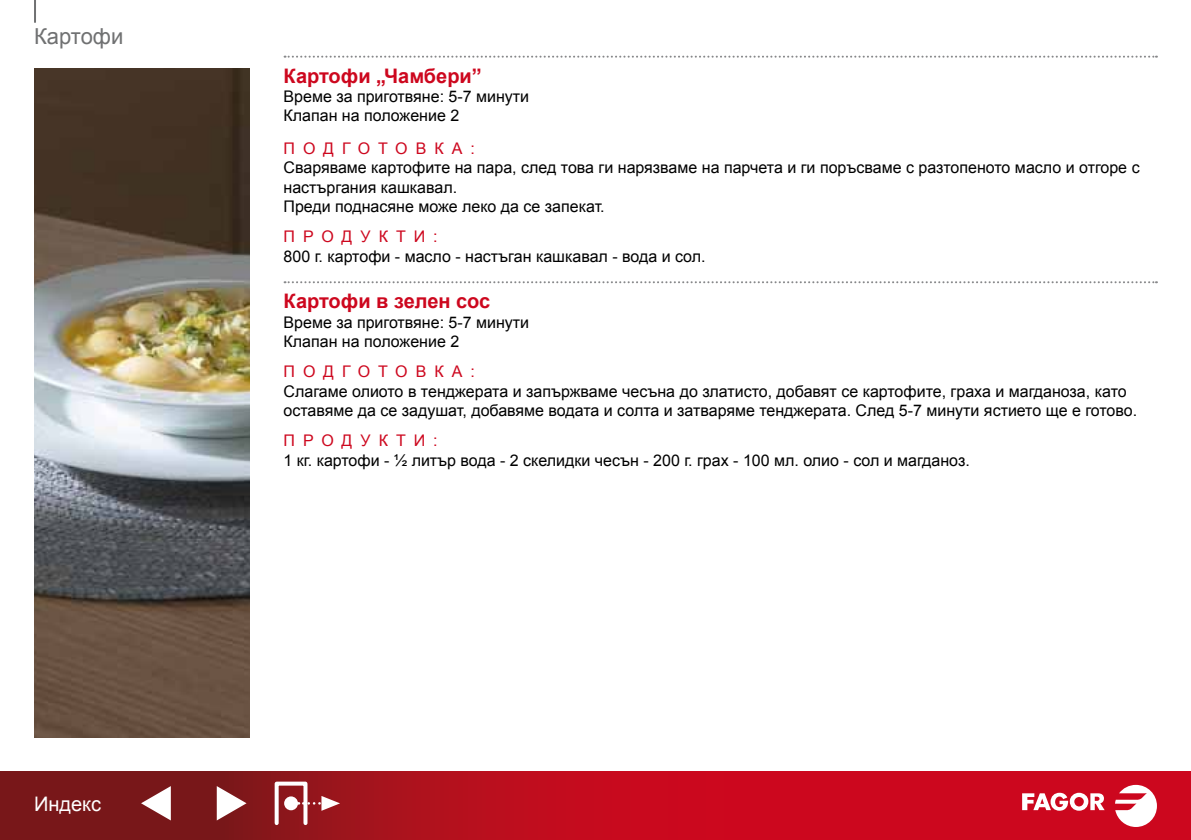
<style>
.page{position:relative;width:1191px;height:840px;background:#fff}
.page>*{position:absolute;margin:0;border:0;box-sizing:border-box;transform-origin:0 0}
.t1{font:22px "Arial";color:#707172}
.t2{font:700 20px "Arial";color:#cd071e}
.t3{font:20px "Arial";color:#fff}
.t4{font:16px/19.2px "Arial";color:#000}
.t5{font:16px "Arial";letter-spacing:.5em;color:#cd071e}
</style>
<div class="page">
<svg style="left:0;top:771px;width:1191px;height:68px"></svg>
<svg style="left:1022px;top:792px;width:82px;height:18px"></svg>
<svg style="left:1115px;top:784px;width:42px;height:42px"></svg>
<hr style="left:34px;top:0;width:2px;height:23px;background:#707172">
<svg style="left:217px;top:785px;width:29px;height:35px"></svg>
<svg style="left:141px;top:785px;width:30px;height:35px"></svg>
<div style="left:275px;top:781px;width:32px;height:43px;border:4px solid #fff"></div>
<div style="left:284px;top:796px;width:14px;height:13px;background:#fff;border-radius:50%"></div>
<svg style="left:298px;top:795px;width:42px;height:15px"></svg>
<img style="left:34px;top:68px;width:215px;height:669px">
<svg style="left:284px;top:56px;width:873px;height:2px"></svg>
<svg style="left:284px;top:281px;width:873px;height:2px"></svg>
<h1 class="t1" style="left:34px;top:22px;width:91px">Картофи</h1>
<p class="t3" style="left:34px;top:790px;width:69px">Индекс</p>
<p class="t2" style="left:283px;top:62px;width:200px">Картофи „Чамбери”</p>
<p class="t4" style="left:283px;top:87px;width:247px">Време за приготвяне: 5-7 минути<br>Клапан на положение 2</p>
<p class="t5" style="left:283px;top:138px;width:193px">ПОДГОТОВКА:</p>
<p class="t4" style="left:283px;top:158px;width:857px">Сваряваме картофите на пара, след това ги нарязваме на парчета и ги поръсваме с разтопеното масло и отгоре с настъргания кашкавал.<br>Преди поднасяне може леко да се запекат.</p>
<p class="t5" style="left:283px;top:226px;width:156px">ПРОДУКТИ:</p>
<p class="t4" style="left:283px;top:246px;width:423px">800 г. картофи - масло - настъган кашкавал - вода и сол.</p>
<p class="t2" style="left:283px;top:288px;width:208px">Картофи в зелен сос</p>
<p class="t4" style="left:283px;top:312px;width:247px">Време за приготвяне: 5-7 минути<br>Клапан на положение 2</p>
<p class="t5" style="left:283px;top:361px;width:193px">ПОДГОТОВКА:</p>
<p class="t4" style="left:283px;top:381px;width:855px">Слагаме олиото в тенджерата и запържваме чесъна до златисто, добавят се картофите, граха и магданоза, като оставяме да се задушат, добавяме водата и солта и затваряме тенджерата. След 5-7 минути ястието ще е готово.</p>
<p class="t5" style="left:283px;top:430px;width:156px">ПРОДУКТИ:</p>
<p class="t4" style="left:283px;top:450px;width:688px">1 кг. картофи - ½ литър вода - 2 скелидки чесън - 200 г. грах - 100 мл. олио - сол и магданоз.</p>
</div>
